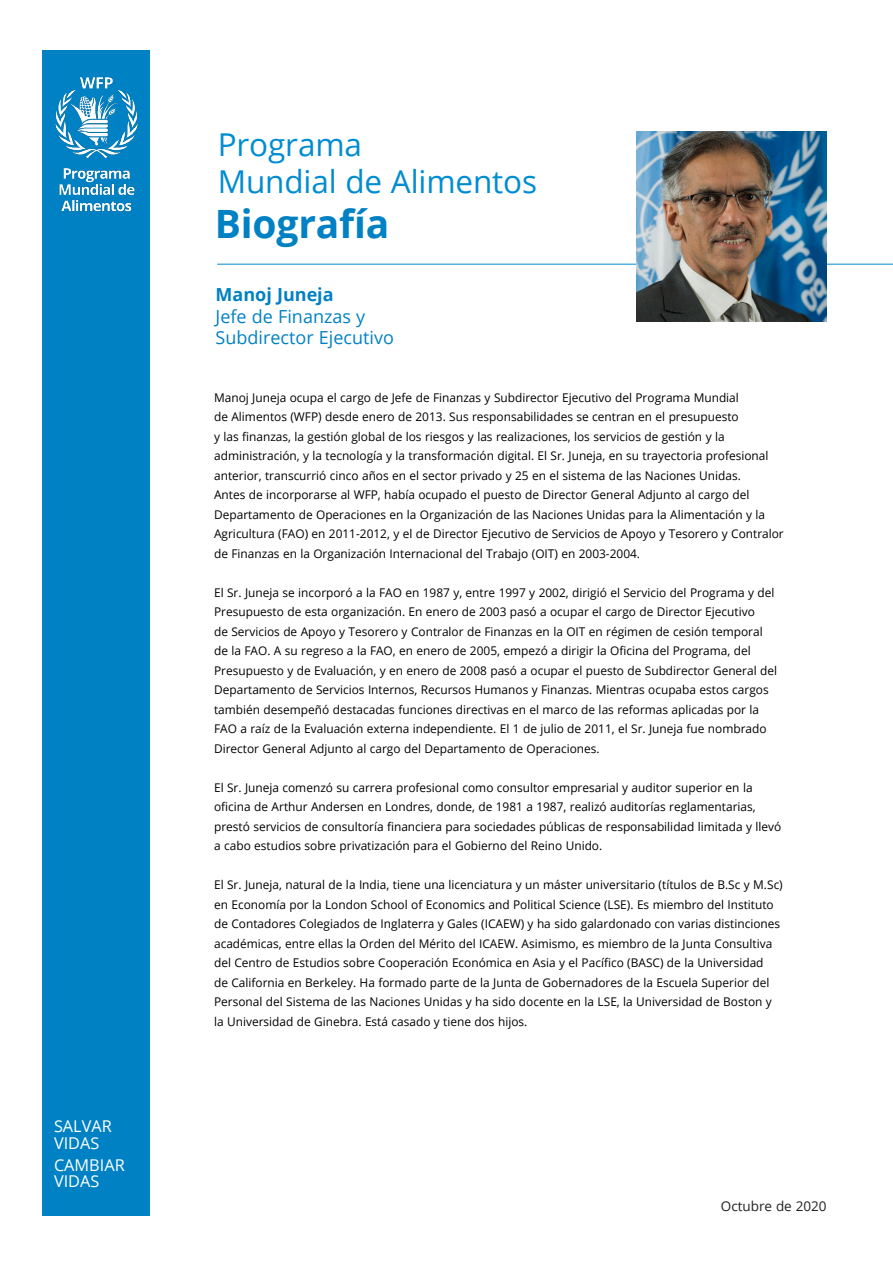
<style>
.page{position:relative;width:893px;height:1263px;background:#fff}
.page>*{position:absolute;margin:0;border:0;box-sizing:border-box;transform-origin:0 0}
.t1{font:700 39px "Open Sans";letter-spacing:-.005em;color:#0081c4}
.t2{font:31.5px "Open Sans";letter-spacing:-.005em;color:#008cd2}
.t3{font:18px "Open Sans";color:#0081c4}
.t4{font:700 18px "Open Sans";color:#0081c4}
.t5{font:16.35px "Open Sans";color:#fff}
.t6{font:13.5px "Open Sans";color:#231f20}
.New_Style_Sheet{font:12px/19.5px "Open Sans";color:#000}
</style>
<div class="page">
<hr style="left:217px;top:264px;width:676px;height:1px;background:#008cd2">
<div style="left:43px;top:50px;width:107px;height:1166px;background:#0081c4"></div>
<img style="left:55px;top:77px;width:83px;height:135px">
<img style="left:636px;top:131px;width:191px;height:191px">
<p class="t5" style="left:54px;top:1115px;width:59px">SALVAR</p>
<p class="t5" style="left:54px;top:1132px;width:47px">VIDAS</p>
<p class="t5" style="left:54px;top:1154px;width:72px">CAMBIAR</p>
<p class="t5" style="left:54px;top:1170px;width:47px">VIDAS</p>
<p class="t2" style="left:218px;top:123px;width:146px">Programa</p>
<p class="t2" style="left:218px;top:160px;width:321px">Mundial de Alimentos</p>
<p class="t1" style="left:215px;top:196px;width:176px">Biografía</p>
<p class="t4" style="left:216px;top:282px;width:120px">Manoj Juneja</p>
<p class="t3" style="left:216px;top:304px;width:151px">Jefe de Finanzas y</p>
<p class="t3" style="left:216px;top:325px;width:180px">Subdirector Ejecutivo</p>
<p class="New_Style_Sheet" style="left:214px;top:387px;width:571px">Manoj Juneja ocupa el cargo de Jefe de Finanzas y Subdirector Ejecutivo del Programa Mundial<br>de Alimentos (WFP) desde enero de 2013. Sus responsabilidades se centran en el presupuesto<br>y las finanzas, la gestión global de los riesgos y las realizaciones, los servicios de gestión y la administración, y la tecnología y la transformación digital. El Sr. Juneja, en su trayectoria profesional anterior, transcurrió cinco años en el sector privado y 25 en el sistema de las Naciones Unidas.<br>Antes de incorporarse al WFP, había ocupado el puesto de Director General Adjunto al cargo del Departamento de Operaciones en la Organización de las Naciones Unidas para la Alimentación y la Agricultura (FAO) en 2011-2012, y el de Director Ejecutivo de Servicios de Apoyo y Tesorero y Contralor de Finanzas en la Organización Internacional del Trabajo (OIT) en 2003-2004.</p>
<p class="New_Style_Sheet" style="left:214px;top:582px;width:564px">El Sr. Juneja se incorporó a la FAO en 1987 y, entre 1997 y 2002, dirigió el Servicio del Programa y del Presupuesto de esta organización. En enero de 2003 pasó a ocupar el cargo de Director Ejecutivo<br>de Servicios de Apoyo y Tesorero y Contralor de Finanzas en la OIT en régimen de cesión temporal de la FAO. A su regreso a la FAO, en enero de 2005, empezó a dirigir la Oficina del Programa, del Presupuesto y de Evaluación, y en enero de 2008 pasó a ocupar el puesto de Subdirector General del Departamento de Servicios Internos, Recursos Humanos y Finanzas. Mientras ocupaba estos cargos también desempeñó destacadas funciones directivas en el marco de las reformas aplicadas por la FAO a raíz de la Evaluación externa independiente. El 1 de julio de 2011, el Sr. Juneja fue nombrado Director General Adjunto al cargo del Departamento de Operaciones.</p>
<p class="New_Style_Sheet" style="left:214px;top:777px;width:569px">El Sr. Juneja comenzó su carrera profesional como consultor empresarial y auditor superior en la oficina de Arthur Andersen en Londres, donde, de 1981 a 1987, realizó auditorías reglamentarias, prestó servicios de consultoría financiera para sociedades públicas de responsabilidad limitada y llevó a cabo estudios sobre privatización para el Gobierno del Reino Unido.</p>
<p class="New_Style_Sheet" style="left:214px;top:875px;width:570px">El Sr. Juneja, natural de la India, tiene una licenciatura y un máster universitario (títulos de B.Sc y M.Sc) en Economía por la London School of Economics and Political Science (LSE). Es miembro del Instituto de Contadores Colegiados de Inglaterra y Gales (ICAEW) y ha sido galardonado con varias distinciones académicas, entre ellas la Orden del Mérito del ICAEW. Asimismo, es miembro de la Junta Consultiva del Centro de Estudios sobre Cooperación Económica en Asia y el Pacífico (BASC) de la Universidad<br>de California en Berkeley. Ha formado parte de la Junta de Gobernadores de la Escuela Superior del Personal del Sistema de las Naciones Unidas y ha sido docente en la LSE, la Universidad de Boston y la Universidad de Ginebra. Está casado y tiene dos hijos.</p>
<p class="t6" style="left:721px;top:1197px;width:107px">Octubre de 2020</p>
</div>
